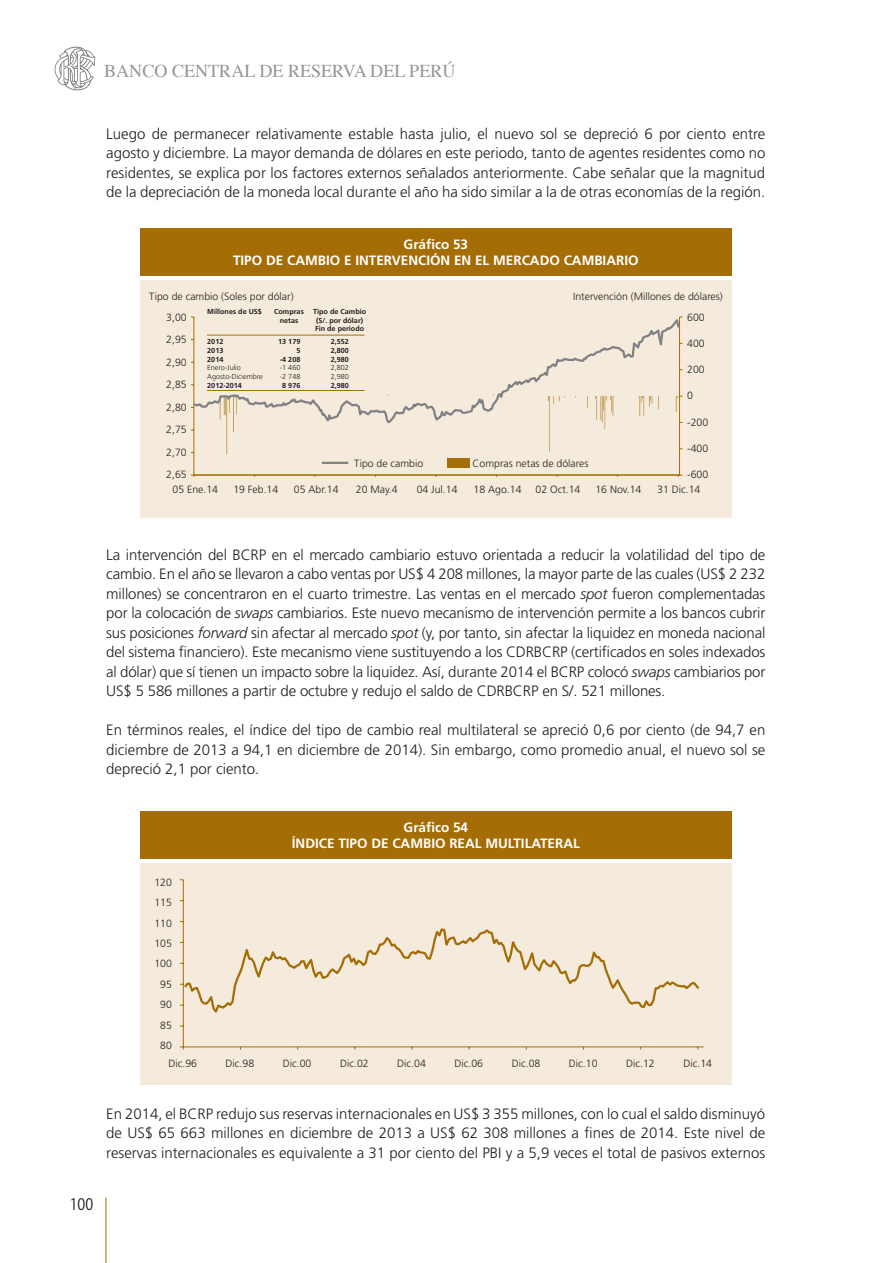
<style>
.page{position:relative;width:893px;height:1263px;background:#fff}
.page>*{position:absolute;margin:0;border:0;box-sizing:border-box;transform-origin:0 0}
.t1{font:18.15px "Times";color:#939598}
.t2{font:15.75px "Koz Go Pro";color:#231f20;scale:.9 1}
.t3{font:300 15px/19.5px "Frutiger";color:#231f20;text-align:justify}
.t4{font:700 13.5px "Frutiger";color:#fff}
.t5{font:300 10.5px "Frutiger";color:#231f20}
.t6{font:700 7.2px "Frutiger";color:#231f20}
.t7{font:300 7.2px "Frutiger";color:#231f20}
.s1{font-style:italic}
</style>
<div class="page">
<hr style="left:106px;top:1197px;width:1px;height:66px;background:#a46d05">
<svg style="left:55px;top:46px;width:40px;height:45px"></svg>
<div style="left:140px;top:280px;width:591px;height:238px;background:#f5ebdc"></div>
<div style="left:140px;top:229px;width:591px;height:47px;background:#a46d05"></div>
<hr style="left:322px;top:462px;width:26px;height:2px;background:#808285">
<hr style="left:194px;top:474px;width:485px;height:1px;background:#a46d05">
<hr style="left:227px;top:396px;width:1px;height:58px;background:#a46d05">
<hr style="left:233px;top:396px;width:1px;height:36px;background:#a46d05">
<hr style="left:549px;top:396px;width:1px;height:56px;background:#a46d05">
<hr style="left:605px;top:396px;width:1px;height:33px;background:#a46d05">
<hr style="left:679px;top:317px;width:1px;height:158px;background:#a46d05">
<hr style="left:193px;top:317px;width:1px;height:158px;background:#a46d05">
<hr style="left:194px;top:475px;width:485px;height:1px;background:#a46d05">
<svg style="left:191px;top:316px;width:491px;height:110px"></svg>
<div style="left:448px;top:458px;width:22px;height:9px;background:#a46d05"></div>
<hr style="left:207px;top:335px;width:157px;height:1px;background:#a46d05">
<hr style="left:207px;top:390px;width:157px;height:1px;background:#a46d05">
<div style="left:140px;top:863px;width:591px;height:221px;background:#f5ebdc"></div>
<div style="left:140px;top:811px;width:591px;height:48px;background:#a46d05"></div>
<hr style="left:183px;top:880px;width:1px;height:167px;background:#a46d05">
<hr style="left:183px;top:1046px;width:517px;height:1px;background:#a46d05">
<svg style="left:697px;top:1046px;width:7px;height:3px"></svg>
<svg style="left:182px;top:927px;width:518px;height:89px"></svg>
<p class="t1" style="left:104px;top:54px;width:353px">BANCO CENTRAL DE RESERVA DEL PERÚ</p>
<p class="t3" style="left:106px;top:124px;width:661px">Luego de permanecer relativamente estable hasta julio, el nuevo sol se depreció 6 por ciento entre agosto y diciembre. La mayor demanda de dólares en este periodo, tanto de agentes residentes como no residentes, se explica por los factores externos señalados anteriormente. Cabe señalar que la magnitud de la depreciación de la moneda local durante el año ha sido similar a la de otras economías de la región.</p>
<p class="t4" style="left:404px;top:236px;width:66px">Gráfico 53</p>
<p class="t4" style="left:233px;top:253px;width:407px">TIPO DE CAMBIO E INTERVENCIÓN EN EL MERCADO CAMBIARIO</p>
<p class="t5" style="left:149px;top:291px;width:146px">Tipo de cambio (Soles por dólar)</p>
<p class="t6" style="left:207px;top:307px;width:56px">Millones de US$</p>
<p class="t6" style="left:274px;top:307px;width:31px">Compras</p>
<p class="t6" style="left:313px;top:307px;width:55px">Tipo de Cambio</p>
<p class="t6" style="left:280px;top:316px;width:20px">netas</p>
<p class="t6" style="left:316px;top:316px;width:49px">(S/. por dólar)</p>
<p class="t6" style="left:315px;top:324px;width:51px">Fin de periodo</p>
<p class="t6" style="left:207px;top:338px;width:18px">2012</p>
<p class="t6" style="left:278px;top:338px;width:24px">13 179</p>
<p class="t6" style="left:331px;top:338px;width:20px">2,552</p>
<p class="t6" style="left:207px;top:346px;width:18px">2013</p>
<p class="t6" style="left:296px;top:346px;width:6px">5</p>
<p class="t6" style="left:331px;top:346px;width:20px">2,800</p>
<p class="t6" style="left:207px;top:355px;width:18px">2014</p>
<p class="t6" style="left:280px;top:355px;width:22px">-4 208</p>
<p class="t6" style="left:331px;top:355px;width:20px">2,980</p>
<p class="t7" style="left:207px;top:364px;width:35px">Enero-Julio</p>
<p class="t7" style="left:280px;top:364px;width:22px">-1 460</p>
<p class="t7" style="left:331px;top:364px;width:20px">2,802</p>
<p class="t7" style="left:207px;top:373px;width:57px">Agosto-Diciembre</p>
<p class="t7" style="left:280px;top:373px;width:22px">-2 748</p>
<p class="t7" style="left:331px;top:373px;width:20px">2,980</p>
<p class="t6" style="left:207px;top:381px;width:36px">2012-2014</p>
<p class="t6" style="left:282px;top:381px;width:20px">8 976</p>
<p class="t6" style="left:331px;top:381px;width:20px">2,980</p>
<p class="t5" style="left:573px;top:291px;width:151px">Intervención (Millones de dólares)</p>
<p class="t5" style="left:166px;top:311px;width:22px">3,00</p>
<p class="t5" style="left:166px;top:333px;width:22px">2,95</p>
<p class="t5" style="left:166px;top:356px;width:22px">2,90</p>
<p class="t5" style="left:166px;top:378px;width:22px">2,85</p>
<p class="t5" style="left:166px;top:401px;width:22px">2,80</p>
<p class="t5" style="left:166px;top:423px;width:22px">2,75</p>
<p class="t5" style="left:166px;top:446px;width:22px">2,70</p>
<p class="t5" style="left:166px;top:468px;width:22px">2,65</p>
<p class="t5" style="left:687px;top:311px;width:19px">600</p>
<p class="t5" style="left:687px;top:337px;width:19px">400</p>
<p class="t5" style="left:687px;top:363px;width:19px">200</p>
<p class="t5" style="left:687px;top:390px;width:7px">0</p>
<p class="t5" style="left:687px;top:416px;width:23px">-200</p>
<p class="t5" style="left:687px;top:442px;width:23px">-400</p>
<p class="t5" style="left:687px;top:468px;width:23px">-600</p>
<p class="t5" style="left:354px;top:457px;width:71px">Tipo de cambio</p>
<p class="t5" style="left:473px;top:457px;width:117px">Compras netas de dólares</p>
<p class="t5" style="left:173px;top:484px;width:47px">05 Ene.14</p>
<p class="t5" style="left:233px;top:484px;width:46px">19 Feb.14</p>
<p class="t5" style="left:294px;top:484px;width:46px">05 Abr.14</p>
<p class="t5" style="left:356px;top:484px;width:43px">20 May.4</p>
<p class="t5" style="left:417px;top:484px;width:42px">04 Jul.14</p>
<p class="t5" style="left:474px;top:484px;width:49px">18 Ago.14</p>
<p class="t5" style="left:535px;top:484px;width:46px">02 Oct.14</p>
<p class="t5" style="left:595px;top:484px;width:47px">16 Nov.14</p>
<p class="t5" style="left:657px;top:484px;width:45px">31 Dic.14</p>
<p class="t3" style="left:106px;top:545px;width:661px">La intervención del BCRP en el mercado cambiario estuvo orientada a reducir la volatilidad del tipo de cambio. En el año se llevaron a cabo ventas por US$ 4 208 millones, la mayor parte de las cuales (US$ 2 232 millones) se concentraron en el cuarto trimestre. Las ventas en el mercado <span class="s1">spot</span> fueron complementadas por la colocación de <span class="s1">swaps</span> cambiarios. Este nuevo mecanismo de intervención permite a los bancos cubrir sus posiciones <span class="s1">forward</span> sin afectar al mercado <span class="s1">spot</span> (y, por tanto, sin afectar la liquidez en moneda nacional del sistema financiero). Este mecanismo viene sustituyendo a los CDRBCRP (certificados en soles indexados al dólar) que sí tienen un impacto sobre la liquidez. Así, durante 2014 el BCRP colocó <span class="s1">swaps</span> cambiarios por US$ 5 586 millones a partir de octubre y redujo el saldo de CDRBCRP en S/. 521 millones.</p>
<p class="t3" style="left:106px;top:721px;width:661px">En términos reales, el índice del tipo de cambio real multilateral se apreció 0,6 por ciento (de 94,7 en diciembre de 2013 a 94,1 en diciembre de 2014). Sin embargo, como promedio anual, el nuevo sol se depreció 2,1 por ciento.</p>
<p class="t5" style="left:154px;top:876px;width:19px">120</p>
<p class="t5" style="left:154px;top:896px;width:19px">115</p>
<p class="t5" style="left:154px;top:917px;width:19px">110</p>
<p class="t5" style="left:154px;top:937px;width:19px">105</p>
<p class="t5" style="left:154px;top:958px;width:19px">100</p>
<p class="t5" style="left:160px;top:978px;width:13px">95</p>
<p class="t5" style="left:160px;top:998px;width:13px">90</p>
<p class="t5" style="left:160px;top:1019px;width:13px">85</p>
<p class="t5" style="left:160px;top:1039px;width:13px">80</p>
<p class="t4" style="left:404px;top:819px;width:66px">Gráfico 54</p>
<p class="t4" style="left:292px;top:835px;width:289px">ÍNDICE TIPO DE CAMBIO REAL MULTILATERAL</p>
<p class="t5" style="left:168px;top:1057px;width:30px">Dic.96</p>
<p class="t5" style="left:226px;top:1057px;width:30px">Dic.98</p>
<p class="t5" style="left:283px;top:1057px;width:30px">Dic.00</p>
<p class="t5" style="left:340px;top:1057px;width:30px">Dic.02</p>
<p class="t5" style="left:397px;top:1057px;width:30px">Dic.04</p>
<p class="t5" style="left:455px;top:1057px;width:30px">Dic.06</p>
<p class="t5" style="left:512px;top:1057px;width:30px">Dic.08</p>
<p class="t5" style="left:569px;top:1057px;width:30px">Dic.10</p>
<p class="t5" style="left:626px;top:1057px;width:30px">Dic.12</p>
<p class="t5" style="left:683px;top:1057px;width:30px">Dic.14</p>
<p class="t3" style="left:106px;top:1104px;width:661px">En 2014, el BCRP redujo sus reservas internacionales en US$ 3 355 millones, con lo cual el saldo disminuyó de US$ 65 663 millones en diciembre de 2013 a US$ 62 308 millones a fines de 2014. Este nivel de reservas internacionales es equivalente a 31 por ciento del PBI y a 5,9 veces el total de pasivos externos</p>
<p class="t2" style="left:70px;top:1194px;width:28px">100</p>
</div>
